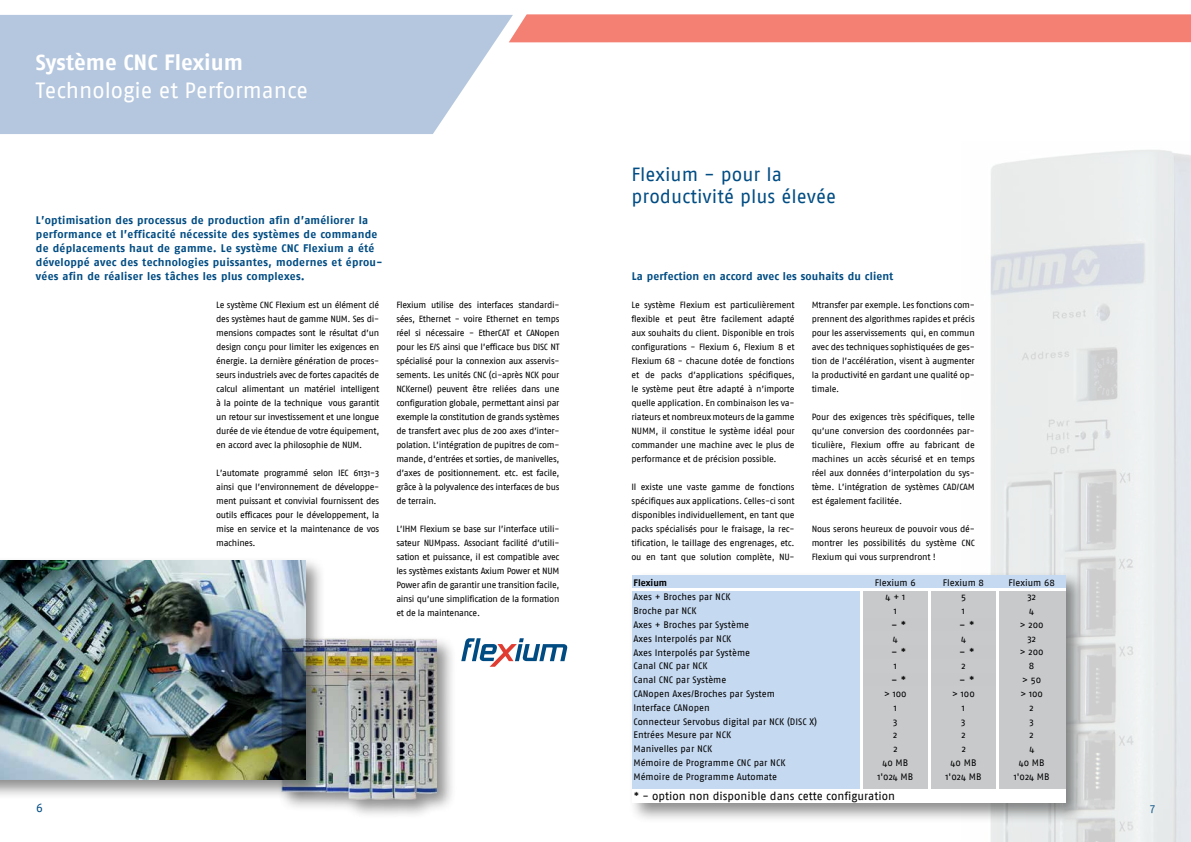
<style>
.page{position:relative;width:1191px;height:842px;background:#fff}
.page>*{position:absolute;margin:0;border:0;box-sizing:border-box;transform-origin:0 0}
.t1{font:22px "Fago No";color:#fff}
.t2{font:700 22px "Fago No";color:#fff}
.t3{font:19px/22px "Fago No";color:#004c83}
.t4{font:12px "Fago No";color:#004c83}
.t5{font:11.5px "Fago No";color:#000}
.t6{font:700 11px/14px "Fago No";letter-spacing:.02em;color:#004c83}
.t7{font:9.4px "Fago No";color:#000}
.t8{font:700 9.4px "Fago No";color:#000}
.t9{font:9px/14px "Fago No";letter-spacing:-.02em;color:#000;text-align:justify}
</style>
<div class="page">
<svg style="left:0;top:15px;width:513px;height:119px;background:#bacbe0"></svg>
<svg style="left:461px;top:638px;width:106px;height:29px"></svg>
<div style="left:0;top:556px;width:326px;height:244px;background:#000;opacity:.45"></div>
<img style="left:0;top:560px;width:305px;height:219px">
<img style="left:990px;top:150px;width:201px;height:692px">
<div style="left:509px;top:14px;width:682px;height:28px;background:#f47f73"></div>
<div style="left:628px;top:571px;width:458px;height:253px;background:#000;opacity:.45"></div>
<div style="left:632px;top:575px;width:433px;height:15px;background:#c5d9f1"></div>
<div style="left:632px;top:590px;width:229px;height:28px;background:#c5d9f1"></div>
<div style="left:861px;top:590px;width:204px;height:28px;background:#c7c9cb"></div>
<div style="left:632px;top:617px;width:229px;height:14px;background:#c5d9f1"></div>
<div style="left:861px;top:617px;width:136px;height:14px;background:#c7c8ca"></div>
<div style="left:997px;top:617px;width:68px;height:14px;background:#c7c9cb"></div>
<div style="left:632px;top:631px;width:229px;height:14px;background:#c5d9f1"></div>
<div style="left:861px;top:631px;width:204px;height:14px;background:#c7c9cb"></div>
<div style="left:632px;top:645px;width:229px;height:14px;background:#c5d9f1"></div>
<div style="left:861px;top:645px;width:136px;height:14px;background:#c7c8ca"></div>
<div style="left:997px;top:645px;width:68px;height:14px;background:#c7c9cb"></div>
<div style="left:632px;top:659px;width:229px;height:14px;background:#c5d9f1"></div>
<div style="left:861px;top:659px;width:204px;height:14px;background:#c7c9cb"></div>
<div style="left:632px;top:673px;width:229px;height:14px;background:#c5d9f1"></div>
<div style="left:861px;top:673px;width:136px;height:14px;background:#c7c8ca"></div>
<div style="left:997px;top:673px;width:68px;height:14px;background:#c7c9cb"></div>
<div style="left:632px;top:687px;width:229px;height:102px;background:#c5d9f1"></div>
<div style="left:861px;top:687px;width:204px;height:102px;background:#c7c9cb"></div>
<div style="left:632px;top:789px;width:433px;height:13px;background:#fff"></div>
<hr style="left:996px;top:591px;width:2px;height:198px;background:#fff">
<hr style="left:860px;top:591px;width:2px;height:198px;background:#fff">
<hr style="left:928px;top:591px;width:2px;height:211px;background:#fff">
<hr style="left:631px;top:589px;width:434px;height:2px;background:#fff">
<div style="left:277px;top:635px;width:180px;height:184px;background:#000;opacity:.45"></div>
<img style="left:281px;top:639px;width:155px;height:160px">
<h1 class="t2" style="left:36px;top:49px;width:209px">Système CNC Flexium</h1>
<h1 class="t1" style="left:36px;top:78px;width:274px">Technologie et Performance</h1>
<h2 class="t3" style="left:631px;top:164px;width:206px">Flexium - pour la productivité plus élevée</h2>
<p class="t6" style="left:36px;top:213px;width:348px">L’optimisation des processus de production afin d’améliorer la performance et l’efficacité nécessite des systèmes de commande de déplacements haut de gamme. Le système CNC Flexium a été développé avec des technologies puissantes, modernes et éprou&shy;vées afin de réaliser les tâches les plus complexes.</p>
<p class="t9" style="left:216px;top:298px;width:165px">Le système CNC Flexium est un élément clé des systèmes haut de gamme NUM. Ses di&shy;mensions compactes sont le résultat d’un design conçu pour limiter les exigences en énergie. La dernière génération de proces&shy;seurs industriels avec de fortes capacités de calcul alimentant un matériel intelligent à la pointe de la technique vous garantit un retour sur investissement et une longue durée de vie étendue de votre équipement, en accord avec la philosophie de NUM.</p>
<p class="t9" style="left:216px;top:466px;width:165px">L’automate programmé selon IEC 61131-3 ainsi que l’environnement de développe&shy;ment puissant et convivial fournissent des outils efficaces pour le développement, la mise en service et la maintenance de vos machines.</p>
<p class="t6" style="left:632px;top:269px;width:263px">La perfection en accord avec les souhaits du client</p>
<p class="t9" style="left:631px;top:298px;width:165px">Le système Flexium est particulièrement flexible et peut être facilement adapté aux souhaits du client. Disponible en trois configurations - Flexium 6, Flexium 8 et Flexium 68 - chacune dotée de fonctions et de packs d’applications spécifiques, le système peut être adapté à n’importe quelle application. En combinaison les va&shy;riateurs et nombreux moteurs de la gamme NUMM, il constitue le système idéal pour commander une machine avec le plus de performance et de précision possible.</p>
<p class="t9" style="left:631px;top:480px;width:165px">Il existe une vaste gamme de fonctions spécifiques aux applications. Celles-ci sont disponibles individuellement, en tant que packs spécialisés pour le fraisage, la rec&shy;tification, le taillage des engrenages, etc. ou en tant que solution complète, NU-</p>
<p class="t9" style="left:811px;top:298px;width:165px">Mtransfer par exemple. Les fonctions com&shy;prennent des algorithmes rapides et précis pour les asservissements qui, en commun avec des techniques sophistiquées de ges&shy;tion de l’accélération, visent à augmenter la productivité en gardant une qualité op&shy;timale.</p>
<p class="t9" style="left:811px;top:410px;width:165px">Pour des exigences très spécifiques, telle qu’une conversion des coordonnées par&shy;ticulière, Flexium offre au fabricant de machines un accès sécurisé et en temps réel aux données d’interpolation du sys&shy;tème. L’intégration de systèmes CAD/CAM est également facilitée.</p>
<p class="t9" style="left:811px;top:522px;width:165px">Nous serons heureux de pouvoir vous dé&shy;montrer les possibilités du système CNC Flexium qui vous surprendront !</p>
<p class="t9" style="left:396px;top:298px;width:165px">Flexium utilise des interfaces standardi&shy;sées, Ethernet - voire Ethernet en temps réel si nécessaire - EtherCAT et CANopen pour les E/S ainsi que l’efficace bus DISC NT spécialisé pour la connexion aux asservis&shy;sements. Les unités CNC (ci-après NCK pour NCKernel) peuvent être reliées dans une configuration globale, permettant ainsi par exemple la constitution de grands systèmes de transfert avec plus de 200 axes d’inter&shy;polation. L’intégration de pupitres de com&shy;mande, d’entrées et sorties, de manivelles, d’axes de positionnement. etc. est facile, grâce à la polyvalence des interfaces de bus de terrain.</p>
<p class="t9" style="left:396px;top:522px;width:165px">L’IHM Flexium se base sur l’interface utili&shy;sateur NUMpass. Associant facilité d’utili&shy;sation et puissance, il est compatible avec les systèmes existants Axium Power et NUM Power afin de garantir une transition facile, ainsi qu’une simplification de la formation et de la maintenance.</p>
<p class="t8" style="left:633px;top:577px;width:35px">Flexium</p>
<p class="t7" style="left:875px;top:577px;width:42px">Flexium 6</p>
<p class="t7" style="left:943px;top:577px;width:43px">Flexium 8</p>
<p class="t7" style="left:1008px;top:577px;width:48px">Flexium 68</p>
<p class="t7" style="left:633px;top:592px;width:98px">Axes + Broches par NCK</p>
<p class="t7" style="left:885px;top:592px;width:21px">4 + 1</p>
<p class="t7" style="left:961px;top:592px;width:6px">5</p>
<p class="t7" style="left:1027px;top:592px;width:10px">32</p>
<p class="t7" style="left:633px;top:605px;width:65px">Broche par NCK</p>
<p class="t7" style="left:893px;top:605px;width:5px">1</p>
<p class="t7" style="left:962px;top:605px;width:5px">1</p>
<p class="t7" style="left:1029px;top:605px;width:7px">4</p>
<p class="t7" style="left:633px;top:619px;width:117px">Axes + Broches par Système</p>
<p class="t5" style="left:891px;top:618px;width:17px">- *</p>
<p class="t5" style="left:959px;top:618px;width:17px">- *</p>
<p class="t7" style="left:1019px;top:619px;width:25px">&gt; 200</p>
<p class="t7" style="left:633px;top:633px;width:99px">Axes Interpolés par NCK</p>
<p class="t7" style="left:893px;top:633px;width:7px">4</p>
<p class="t7" style="left:961px;top:633px;width:7px">4</p>
<p class="t7" style="left:1027px;top:633px;width:10px">32</p>
<p class="t7" style="left:633px;top:647px;width:118px">Axes Interpolés par Système</p>
<p class="t5" style="left:891px;top:646px;width:17px">- *</p>
<p class="t5" style="left:959px;top:646px;width:17px">- *</p>
<p class="t7" style="left:1019px;top:647px;width:25px">&gt; 200</p>
<p class="t7" style="left:633px;top:661px;width:76px">Canal CNC par NCK</p>
<p class="t7" style="left:893px;top:661px;width:5px">1</p>
<p class="t7" style="left:961px;top:661px;width:6px">2</p>
<p class="t7" style="left:1029px;top:661px;width:7px">8</p>
<p class="t7" style="left:633px;top:674px;width:94px">Canal CNC par Système</p>
<p class="t5" style="left:891px;top:673px;width:17px">- *</p>
<p class="t5" style="left:959px;top:673px;width:17px">- *</p>
<p class="t7" style="left:1022px;top:674px;width:21px">&gt; 50</p>
<p class="t7" style="left:633px;top:688px;width:143px">CANopen Axes/Broches par System</p>
<p class="t7" style="left:884px;top:688px;width:24px">&gt; 100</p>
<p class="t7" style="left:952px;top:688px;width:24px">&gt; 100</p>
<p class="t7" style="left:1020px;top:688px;width:24px">&gt; 100</p>
<p class="t7" style="left:633px;top:702px;width:78px">Interface CANopen</p>
<p class="t7" style="left:893px;top:702px;width:5px">1</p>
<p class="t7" style="left:962px;top:702px;width:5px">1</p>
<p class="t7" style="left:1029px;top:702px;width:6px">2</p>
<p class="t7" style="left:633px;top:716px;width:185px">Connecteur Servobus digital par NCK (DISC X)</p>
<p class="t7" style="left:893px;top:716px;width:6px">3</p>
<p class="t7" style="left:961px;top:716px;width:6px">3</p>
<p class="t7" style="left:1029px;top:716px;width:6px">3</p>
<p class="t7" style="left:633px;top:730px;width:99px">Entrées Mesure par NCK</p>
<p class="t7" style="left:893px;top:730px;width:6px">2</p>
<p class="t7" style="left:961px;top:730px;width:6px">2</p>
<p class="t7" style="left:1029px;top:730px;width:6px">2</p>
<p class="t7" style="left:633px;top:744px;width:80px">Manivelles par NCK</p>
<p class="t7" style="left:893px;top:744px;width:6px">2</p>
<p class="t7" style="left:961px;top:744px;width:6px">2</p>
<p class="t7" style="left:1029px;top:744px;width:7px">4</p>
<p class="t7" style="left:633px;top:757px;width:153px">Mémoire de Programme CNC par NCK</p>
<p class="t7" style="left:882px;top:757px;width:27px">40 MB</p>
<p class="t7" style="left:950px;top:757px;width:27px">40 MB</p>
<p class="t7" style="left:1018px;top:757px;width:27px">40 MB</p>
<p class="t7" style="left:633px;top:771px;width:145px">Mémoire de Programme Automate</p>
<p class="t7" style="left:877px;top:771px;width:37px">1'024 MB</p>
<p class="t7" style="left:945px;top:771px;width:37px">1'024 MB</p>
<p class="t7" style="left:1013px;top:771px;width:37px">1'024 MB</p>
<p class="t5" style="left:634px;top:789px;width:263px">* - option non disponible dans cette configuration</p>
<h3 class="t4" style="left:36px;top:801px;width:8px">6</h3>
<h3 class="t4" style="left:1150px;top:801px;width:6px">7</h3>
</div>
